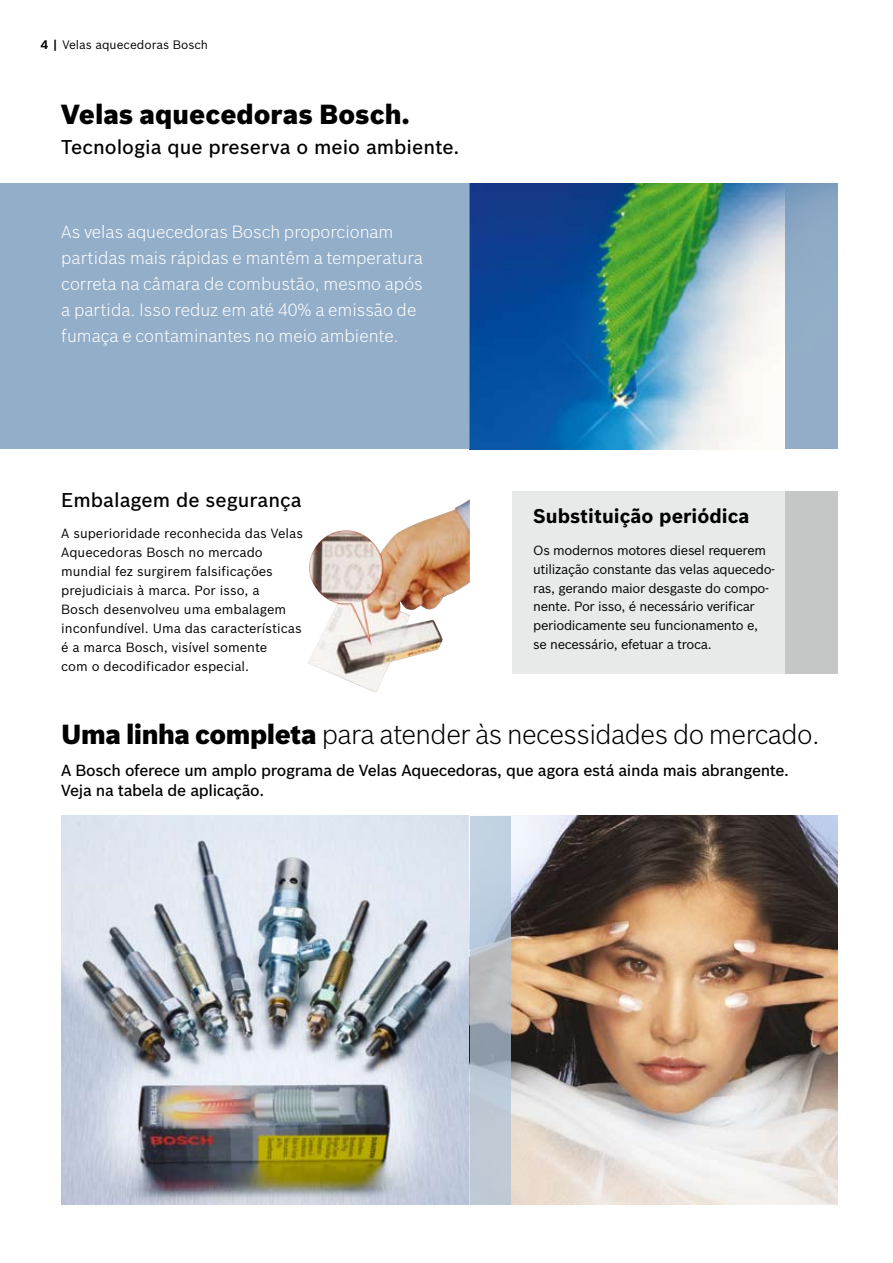
<style>
.page{position:relative;width:893px;height:1263px;background:#fff}
.page>*{position:absolute;margin:0;border:0;box-sizing:border-box;transform-origin:0 0}
.t1{font:300 27px "Bosch Sans";letter-spacing:-.02em;color:#000}
.t2{font:900 27px "Bosch Sans";color:#000}
.t3{font:500 19.5px "Bosch Sans";color:#000}
.t4{font:700 19.5px "Bosch Sans";color:#000}
.t5{font:300 17.25px/26.1px "Bosch Sans";color:#fff}
.t6{font:500 15.75px/20.4px "Bosch Sans";letter-spacing:-.02em;color:#000}
.t7{font:13.05px/18.9px "Bosch Sans";letter-spacing:-.01em;color:#000}
.t8{font:12px "Bosch Sans";color:#000}
.s1{font-weight:700}
.s2{font-weight:900}
</style>
<div class="page">
<img style="left:61px;top:816px;width:777px;height:388px">
<img style="left:308px;top:499px;width:162px;height:193px">
<img style="left:470px;top:184px;width:315px;height:265px">
<div style="left:0;top:184px;width:470px;height:265px;background:#93aec9"></div>
<div style="left:785px;top:184px;width:53px;height:265px;background:linear-gradient(to bottom,#88a5c2,#97b0ca)"></div>
<div style="left:512px;top:491px;width:326px;height:183px;background:#e8e9e9"></div>
<svg style="left:470px;top:816px;width:41px;height:388px;background:#b8c3cf"></svg>
<div style="left:785px;top:491px;width:53px;height:183px;background:#c5c6c6"></div>
<p class="t8" style="left:41px;top:38px;width:169px"><span class="s1">4 |</span> Velas aquecedoras Bosch</p>
<h1 class="t2" style="left:61px;top:98px;width:350px">Velas aquecedoras Bosch.</h1>
<h2 class="t3" style="left:61px;top:134px;width:400px">Tecnologia que preserva o meio ambiente.</h2>
<h3 class="t5" style="left:61px;top:218px;width:363px">As velas aquecedoras Bosch proporcionam partidas mais rápidas e mantêm a temperatura correta na câmara de combustão, mesmo após a partida. Isso reduz em até 40% a emissão de fumaça e contaminantes no meio ambiente.</h3>
<h2 class="t3" style="left:61px;top:487px;width:242px">Embalagem de segurança</h2>
<p class="t7" style="left:61px;top:524px;width:243px">A superioridade reconhecida das Velas Aquecedoras Bosch no mercado mundial fez surgirem falsificações prejudiciais à marca. Por isso, a<br>Bosch desenvolveu uma embalagem inconfundível. Uma das características é a marca Bosch, visível somente<br>com o decodificador especial.</p>
<h2 class="t4" style="left:533px;top:504px;width:218px">Substituição periódica</h2>
<p class="t7" style="left:533px;top:540px;width:243px">Os modernos motores diesel requerem utilização constante das velas aquecedo&shy;ras, gerando maior desgaste do compo&shy;nente. Por isso, é necessário verificar periodicamente seu funcionamento e,<br>se necessário, efetuar a troca.</p>
<h1 class="t1" style="left:61px;top:718px;width:760px"><span class="s2">Uma linha completa</span> para atender às necessidades do mercado.</h1>
<p class="t6" style="left:61px;top:759px;width:729px">A Bosch oferece um amplo programa de Velas Aquecedoras, que agora está ainda mais abrangente.<br>Veja na tabela de aplicação.</p>
</div>
